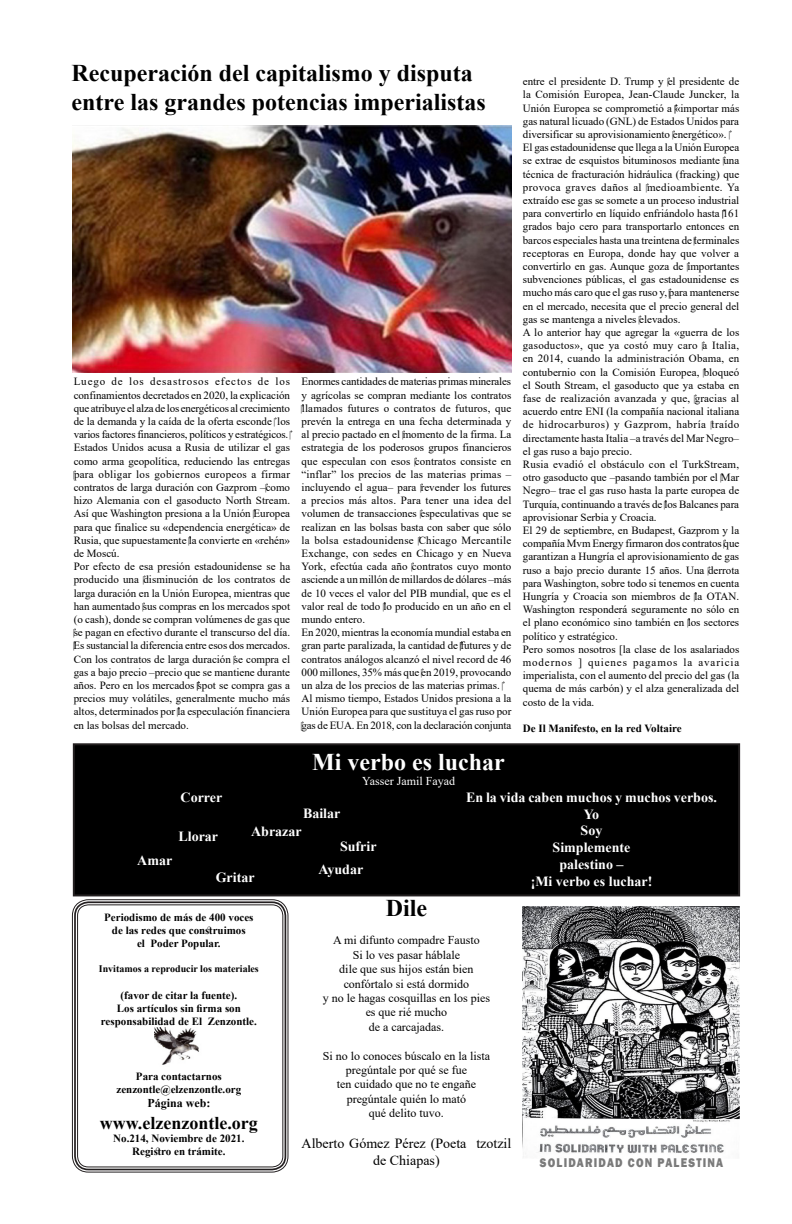
<style>
.page{position:relative;width:792px;height:1224px;background:#fff}
.page>*{position:absolute;margin:0;border:0;box-sizing:border-box;transform-origin:0 0}
.t1{font:700 24px "Times New Roman";color:#000}
.t2{font:700 24px "Times New Roman";color:#fff}
.t3{font:700 18px "Times New Roman";color:#000}
.t4{font:700 14px "Times New Roman";color:#fff}
.t5{font:14px/16.8px "Times New Roman";color:#000;text-align:center}
.t6{font:800 13px "Franklin Gothic";letter-spacing:.11em;color:#7a7a7a;scale:.85 1}
.t7{font:12px "Times New Roman";color:#000}
.t8{font:12px "Times New Roman";color:#fff}
.t9{font:700 12px "Times New Roman";color:#000}
.t10{font:11px/13.2px "Times New Roman";color:#000;text-align:justify}
.t11{font:700 11px "Times New Roman";color:#000}
.t12{font:700 10px "Times New Roman";color:#000}
</style>
<div class="page">
<div style="left:74px;top:744px;width:665px;height:151px;background:#000"></div>
<div style="left:73px;top:743px;width:667px;height:153px;border:2px solid #231f20"></div>
<img style="left:73px;top:125px;width:439px;height:247px">
<img style="left:523px;top:906px;width:216px;height:251px">
<img style="left:155px;top:1027px;width:44px;height:38px">
<div style="left:72px;top:899px;width:216px;height:274px;border:1px solid #231f20;border-radius:16px"></div>
<div style="left:74px;top:901px;width:212px;height:269px;border:2px solid #231f20;border-radius:14px"></div>
<div style="left:77px;top:904px;width:206px;height:263px;border:1px solid #231f20;border-radius:11px"></div>
<p class="t1" style="left:72px;top:56px;width:403px">Recuperación del capitalismo y disputa</p>
<p class="t1" style="left:72px;top:85px;width:416px">entre las grandes potencias imperialistas</p>
<p class="t10" style="left:74px;top:375px;width:218px">Luego de los desastrosos efectos de los confinamientos decretados en 2020, la explicación que atribuye el alza de los energéticos al crecimiento de la demanda y la caída de la oferta esconde los varios factores financieros, políticos y estratégicos.</p>
<p class="t10" style="left:74px;top:441px;width:218px">Estados Unidos acusa a Rusia de utilizar el gas como arma geopolítica, reduciendo las entregas para obligar los gobiernos europeos a firmar contratos de larga duración con Gazprom –como hizo Alemania con el gasoducto North Stream.<br>Así que Washington presiona a la Unión Europea para que finalice su «dependencia energética» de Rusia, que supuestamente la convierte en «rehén» de Moscú.</p>
<p class="t10" style="left:74px;top:560px;width:218px">Por efecto de esa presión estadounidense se ha producido una disminución de los contratos de larga duración en la Unión Europea, mientras que han aumentado sus compras en los mercados spot (o cash), donde se compran volúmenes de gas que se pagan en efectivo durante el transcurso del día.<br>Es sustancial la diferencia entre esos dos mercados.<br>Con los contratos de larga duración se compra el gas a bajo precio –precio que se mantiene durante años. Pero en los mercados spot se compra gas a precios muy volátiles, generalmente mucho más altos, determinados por la especulación financiera en las bolsas del mercado.</p>
<p class="t10" style="left:302px;top:375px;width:211px">Enormes cantidades de materias primas minerales y agrícolas se compran mediante los contratos llamados futures o contratos de futuros, que prevén la entrega en una fecha determinada y al precio pactado en el momento de la firma. La estrategia de los poderosos grupos financieros que especulan con esos contratos consiste en “inflar” los precios de las materias primas – incluyendo el agua– para revender los futures a precios más altos. Para tener una idea del volumen de transacciones especulativas que se realizan en las bolsas basta con saber que sólo la bolsa estadounidense Chicago Mercantile Exchange, con sedes en Chicago y en Nueva York, efectúa cada año contratos cuyo monto asciende a un millón de millardos de dólares –más de 10 veces el valor del PIB mundial, que es el valor real de todo lo producido en un año en el mundo entero.</p>
<p class="t10" style="left:302px;top:626px;width:211px">En 2020, mientras la economía mundial estaba en gran parte paralizada, la cantidad de futures y de contratos análogos alcanzó el nivel record de 46<br>000 millones, 35% más que en 2019, provocando un alza de los precios de las materias primas.</p>
<p class="t10" style="left:301px;top:692px;width:211px">Al mismo tiempo, Estados Unidos presiona a la Unión Europea para que sustituya el gas ruso por gas de EUA. En 2018, con la declaración conjunta</p>
<p class="t2" style="left:312px;top:745px;width:194px">Mi verbo es luchar</p>
<p class="t8" style="left:362px;top:772px;width:94px">Yasser Jamil Fayad</p>
<p class="t10" style="left:523px;top:75px;width:218px">entre el presidente D. Trump y el presidente de la Comisión Europea, Jean-Claude Juncker, la Unión Europea se comprometió a «importar más gas natural licuado (GNL) de Estados Unidos para diversificar su aprovisionamiento energético».</p>
<p class="t10" style="left:523px;top:141px;width:218px">El gas estadounidense que llega a la Unión Europea se extrae de esquistos bituminosos mediante una técnica de fracturación hidráulica (fracking) que provoca graves daños al medioambiente. Ya extraído ese gas se somete a un proceso industrial para convertirlo en líquido enfriándolo hasta 161 grados bajo cero para transportarlo entonces en barcos especiales hasta una treintena de terminales receptoras en Europa, donde hay que volver a convertirlo en gas. Aunque goza de importantes subvenciones públicas, el gas estadounidense es mucho más caro que el gas ruso y, para mantenerse en el mercado, necesita que el precio general del gas se mantenga a niveles elevados.</p>
<p class="t10" style="left:523px;top:325px;width:218px">A lo anterior hay que agregar la «guerra de los gasoductos», que ya costó muy caro a Italia, en 2014, cuando la administración Obama, en contubernio con la Comisión Europea, bloqueó el South Stream, el gasoducto que ya estaba en fase de realización avanzada y que, gracias al acuerdo entre ENI (la compañía nacional italiana de hidrocarburos) y Gazprom, habría traído directamente hasta Italia –a través del Mar Negro– el gas ruso a bajo precio.</p>
<p class="t10" style="left:523px;top:457px;width:218px">Rusia evadió el obstáculo con el TurkStream, otro gasoducto que –pasando también por el Mar Negro– trae el gas ruso hasta la parte europea de Turquía, continuando a través de los Balcanes para aprovisionar Serbia y Croacia.</p>
<p class="t10" style="left:523px;top:523px;width:218px">El 29 de septiembre, en Budapest, Gazprom y la compañía Mvm Energy firmaron dos contratos que garantizan a Hungría el aprovisionamiento de gas ruso a bajo precio durante 15 años. Una derrota para Washington, sobre todo si tenemos en cuenta Hungría y Croacia son miembros de la OTAN.<br>Washington responderá seguramente no sólo en el plano económico sino también en los sectores político y estratégico.</p>
<p class="t10" style="left:523px;top:642px;width:218px">Pero somos nosotros [la clase de los asalariados modernos ] quienes pagamos la avaricia imperialista, con el aumento del precio del gas (la quema de más carbón) y el alza generalizada del costo de la vida.</p>
<p class="t11" style="left:523px;top:720px;width:160px">De Il Manifesto, en la red Voltaire</p>
<p class="t4" style="left:181px;top:787px;width:43px">Correr</p>
<p class="t4" style="left:303px;top:804px;width:39px">Bailar</p>
<p class="t4" style="left:178px;top:826px;width:41px">Llorar</p>
<p class="t4" style="left:251px;top:822px;width:52px">Abrazar</p>
<p class="t4" style="left:137px;top:850px;width:36px">Amar</p>
<p class="t4" style="left:216px;top:867px;width:40px">Gritar</p>
<p class="t4" style="left:340px;top:836px;width:38px">Sufrir</p>
<p class="t4" style="left:318px;top:860px;width:46px">Ayudar</p>
<p class="t4" style="left:466px;top:787px;width:252px">En la vida caben muchos y muchos verbos.</p>
<p class="t4" style="left:584px;top:804px;width:17px">Yo</p>
<p class="t4" style="left:581px;top:821px;width:23px">Soy</p>
<p class="t4" style="left:553px;top:837px;width:79px">Simplemente</p>
<p class="t4" style="left:559px;top:854px;width:66px">palestino –</p>
<p class="t4" style="left:531px;top:871px;width:123px">¡Mi verbo es luchar!</p>
<p class="t11" style="left:104px;top:909px;width:151px">Periodismo de más de 400 voces</p>
<p class="t11" style="left:112px;top:922px;width:135px">de las redes que construimos</p>
<p class="t11" style="left:137px;top:936px;width:85px">el Poder Popular.</p>
<p class="t12" style="left:99px;top:962px;width:161px">Invitamos a reproducir los materiales</p>
<p class="t11" style="left:121px;top:987px;width:118px">(favor de citar la fuente).</p>
<p class="t11" style="left:117px;top:1000px;width:126px">Los artículos sin firma son</p>
<p class="t11" style="left:101px;top:1014px;width:157px">responsabilidad de El Zenzontle.</p>
<p class="t11" style="left:136px;top:1068px;width:87px">Para contactarnos</p>
<p class="t11" style="left:116px;top:1081px;width:126px">zenzontle@elzenzontle.org</p>
<p class="t9" style="left:147px;top:1095px;width:64px">Página web:</p>
<p class="t3" style="left:100px;top:1110px;width:159px">www.elzenzontle.org</p>
<p class="t11" style="left:113px;top:1130px;width:133px">No.214, Noviembre de 2021.</p>
<p class="t11" style="left:132px;top:1144px;width:95px">Registro en trámite.</p>
<p class="t1" style="left:386px;top:890px;width:43px">Dile</p>
<p class="t7" style="left:333px;top:932px;width:148px">A mi difunto compadre Fausto</p>
<p class="t7" style="left:353px;top:946px;width:109px">Si lo ves pasar háblale</p>
<p class="t7" style="left:339px;top:961px;width:136px">dile que sus hijos están bien</p>
<p class="t7" style="left:344px;top:975px;width:127px">confórtalo si está dormido</p>
<p class="t7" style="left:323px;top:989px;width:169px">y no le hagas cosquillas en los pies</p>
<p class="t7" style="left:366px;top:1004px;width:83px">es que rié mucho</p>
<p class="t7" style="left:369px;top:1018px;width:77px">de a carcajadas.</p>
<p class="t7" style="left:323px;top:1047px;width:169px">Si no lo conoces búscalo en la lista</p>
<p class="t7" style="left:346px;top:1061px;width:123px">pregúntale por qué se fue</p>
<p class="t7" style="left:337px;top:1076px;width:141px">ten cuidado que no te engañe</p>
<p class="t7" style="left:347px;top:1090px;width:121px">pregúntale quién lo mató</p>
<p class="t7" style="left:369px;top:1105px;width:76px">qué delito tuvo.</p>
<p class="t5" style="left:302px;top:1135px;width:211px">Alberto Gómez Pérez (Poeta tzotzil de Chiapas)</p>
<p class="t6" style="left:540px;top:1154px;width:217px">SOLIDARIDAD CON PALESTINA</p>
</div>
